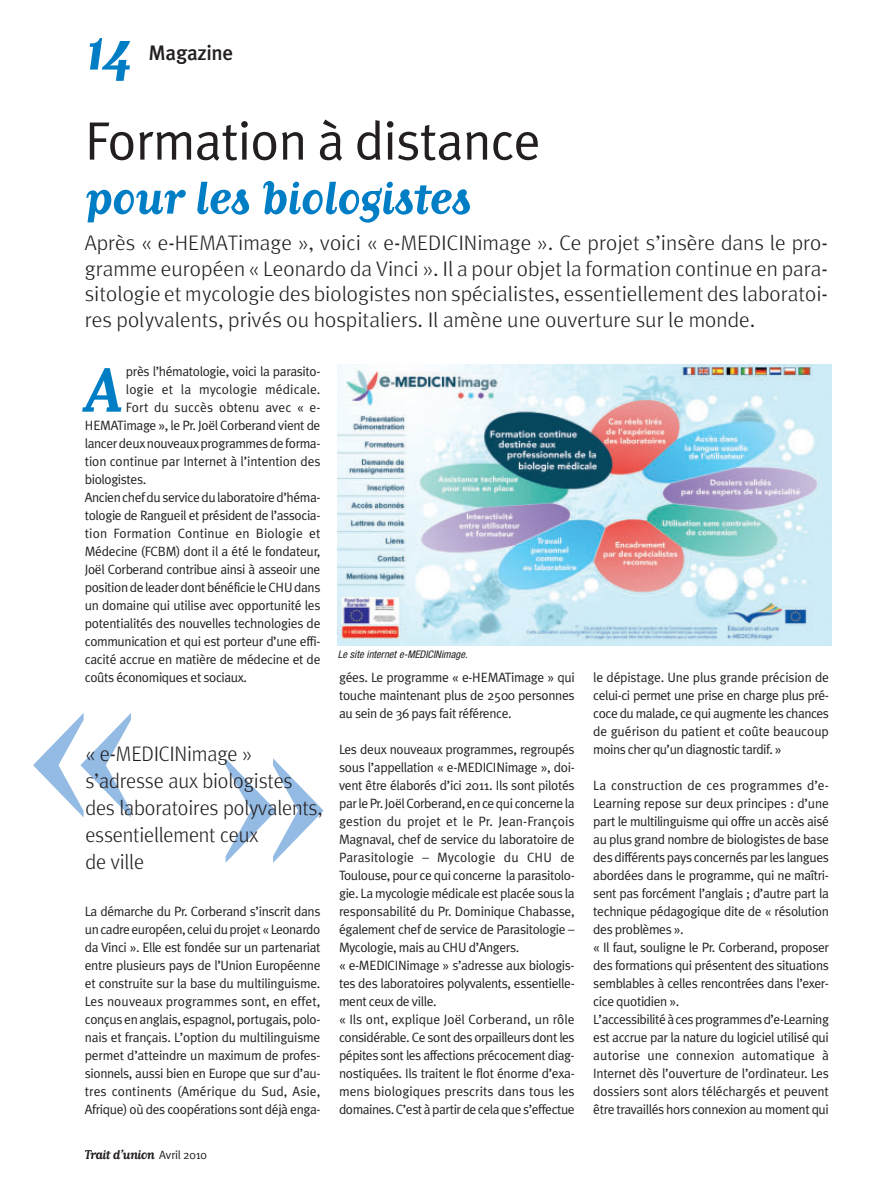
<style>
.page{position:relative;width:893px;height:1191px;background:#fff}
.page>*{position:absolute;margin:0;border:0;box-sizing:border-box;transform-origin:0 0}
.t1{font:405px "Matrix";color:#94bbe3}
.t2{font:700 73.8px "Matrix Script";color:#007ec5}
.t3{font:700 67.5px "Matrix Script";color:#007ec5}
.t4{font:54px "Meta Plus Normal";letter-spacing:-.015em;color:#231f20}
.t5{font:700 54px "Matrix Script";letter-spacing:-.015em;color:#007ec5}
.t6{font:300 21px/25.5px "Meta";letter-spacing:-.01em;color:#231f20;text-align:justify}
.t7{font:300 21px/27px "Meta";letter-spacing:-.01em;color:#231f20;scale:.95 1}
.t8{font:500 21px "Meta Plus";letter-spacing:-.015em;color:#231f20}
.t9{font:700 15px "Matrix Script";letter-spacing:-.04em;color:#231f20}
.t10{font:13.5px/18px "Meta Plus Normal";letter-spacing:-.03em;color:#231f20;text-align:justify}
.t11{font:13.5px "Meta Plus Normal";letter-spacing:.005em;color:#231f20}
.t12{font:13.5px "Meta Plus Normal";letter-spacing:-.01em;color:#231f20}
.t13{font:italic condensed 10.5px "Helvetica Neue";color:#231f20}
.s1{font-family:"Meta Plus Normal";font-weight:400;font-size:12px}
</style>
<div class="page">
<img style="left:337px;top:365px;width:495px;height:281px">
<h3 class="t3" style="left:85px;top:7px;width:51px">14</h3>
<h3 class="t8" style="left:149px;top:42px;width:86px">Magazine</h3>
<h3 class="t4" style="left:85px;top:121px;width:458px">Formation à distance</h3>
<h3 class="t5" style="left:85px;top:163px;width:388px">pour les biologistes</h3>
<p class="t6" style="left:85px;top:232px;width:745px">Après « e-HEMATimage », voici « e-MEDICINimage ». Ce projet s’insère dans le pro&shy;gramme européen « Leonardo da Vinci ». Il a pour objet la formation continue en para&shy;sitologie et mycologie des biologistes non spécialistes, essentiellement des laboratoi&shy;res polyvalents, privés ou hospitaliers. Il amène une ouverture sur le monde.</p>
<h2 class="t2" style="left:85px;top:343px;width:39px">A</h2>
<p class="t10" style="left:126px;top:363px;width:196px">près l’hématologie, voici la parasito-</p>
<p class="t11" style="left:126px;top:384px;width:196px">logie et la mycologie médicale.</p>
<p class="t11" style="left:126px;top:402px;width:196px">Fort du succès obtenu avec « e-</p>
<p class="t10" style="left:85px;top:417px;width:237px">HEMATimage », le Pr. Joël Corberand vient de</p>
<p class="t10" style="left:85px;top:435px;width:237px">lancer deux nouveaux programmes de forma-</p>
<p class="t12" style="left:85px;top:456px;width:237px">tion continue par Internet à l’intention des</p>
<p class="t10" style="left:85px;top:471px;width:63px">biologistes.</p>
<p class="t10" style="left:85px;top:489px;width:237px">Ancien chef du service du laboratoire d’héma-</p>
<p class="t10" style="left:85px;top:507px;width:237px">tologie de Rangueil et président de l’associa-</p>
<p class="t11" style="left:85px;top:528px;width:237px">tion Formation Continue en Biologie et</p>
<p class="t10" style="left:85px;top:543px;width:237px">Médecine (FCBM) dont il a été le fondateur,</p>
<p class="t10" style="left:85px;top:561px;width:237px">Joël Corberand contribue ainsi à asseoir une</p>
<p class="t10" style="left:85px;top:579px;width:237px">position de leader dont bénéficie le CHU dans</p>
<p class="t10" style="left:85px;top:597px;width:237px">un domaine qui utilise avec opportunité les</p>
<p class="t10" style="left:85px;top:615px;width:237px">potentialités des nouvelles technologies de</p>
<p class="t10" style="left:85px;top:633px;width:237px">communication et qui est porteur d’une effi-</p>
<p class="t10" style="left:85px;top:651px;width:237px">cacité accrue en matière de médecine et de</p>
<p class="t10" style="left:85px;top:669px;width:164px">coûts économiques et sociaux.</p>
<p class="t13" style="left:338px;top:651px;width:133px">Le site internet e-MEDICINimage.</p>
<p class="t10" style="left:593px;top:669px;width:237px">le dépistage. Une plus grande précision de celui-ci permet une prise en charge plus pré&shy;coce du malade, ce qui augmente les chances de guérison du patient et coûte beaucoup moins cher qu’un diagnostic tardif. »</p>
<p class="t10" style="left:593px;top:777px;width:237px;text-align:left">La construction de ces programmes d’e-Learning repose sur deux principes : d’une part le multilinguisme qui offre un accès aisé au plus grand nombre de biologistes de base des différents pays concernés par les langues abordées dans le programme, qui ne maîtri&shy;sent pas forcément l’anglais ; d’autre part la technique pédagogique dite de « résolution des problèmes ».<br>« Il faut, souligne le Pr. Corberand, proposer des formations qui présentent des situations semblables à celles rencontrées dans l’exer&shy;cice quotidien ».<br>L’accessibilité à ces programmes d’e-Learning est accrue par la nature du logiciel utilisé qui autorise une connexion automatique à Internet dès l’ouverture de l’ordinateur. Les dossiers sont alors téléchargés et peuvent être travaillés hors connexion au moment qui</p>
<p class="t10" style="left:339px;top:669px;width:237px">gées. Le programme « e-HEMATimage » qui touche maintenant plus de 2500 personnes au sein de 36 pays fait référence.</p>
<p class="t10" style="left:339px;top:741px;width:237px;text-align:left">Les deux nouveaux programmes, regroupés sous l’appellation « e-MEDICINimage », doi&shy;vent être élaborés d’ici 2011. Ils sont pilotés par le Pr. Joël Corberand, en ce qui concerne la gestion du projet et le Pr. Jean-François Magnaval, chef de service du laboratoire de Parasitologie – Mycologie du CHU de Toulouse, pour ce qui concerne la parasitolo&shy;gie. La mycologie médicale est placée sous la responsabilité du Pr. Dominique Chabasse, également chef de service de Parasitologie – Mycologie, mais au CHU d’Angers.<br>« e-MEDICINimage » s’adresse aux biologis&shy;tes des laboratoires polyvalents, essentielle&shy;ment ceux de ville.<br>« Ils ont, explique Joël Corberand, un rôle considérable. Ce sont des orpailleurs dont les pépites sont les affections précocement diag&shy;nostiquées. Ils traitent le flot énorme d’exa&shy;mens biologiques prescrits dans tous les domaines. C’est à partir de cela que s’effectue</p>
<h1 class="t1" style="left:12px;top:585px;width:328px">«»</h1>
<h3 class="t7" style="left:85px;top:743px;width:251px">« e-MEDICINimage » s’adresse aux biologistes des laboratoires polyvalents, essentiellement ceux<br>de ville</h3>
<p class="t10" style="left:85px;top:903px;width:237px">La démarche du Pr. Corberand s’inscrit dans un cadre européen, celui du projet « Leonardo da Vinci ». Elle est fondée sur un partenariat entre plusieurs pays de l’Union Européenne et construite sur la base du multilinguisme.<br>Les nouveaux programmes sont, en effet, conçus en anglais, espagnol, portugais, polo&shy;nais et français. L’option du multilinguisme permet d’atteindre un maximum de profes&shy;sionnels, aussi bien en Europe que sur d’au&shy;tres continents (Amérique du Sud, Asie, Afrique) où des coopérations sont déjà enga-</p>
<p class="t9" style="left:85px;top:1145px;width:123px">Trait d’union <span class="s1">Avril 2010</span></p>
</div>
